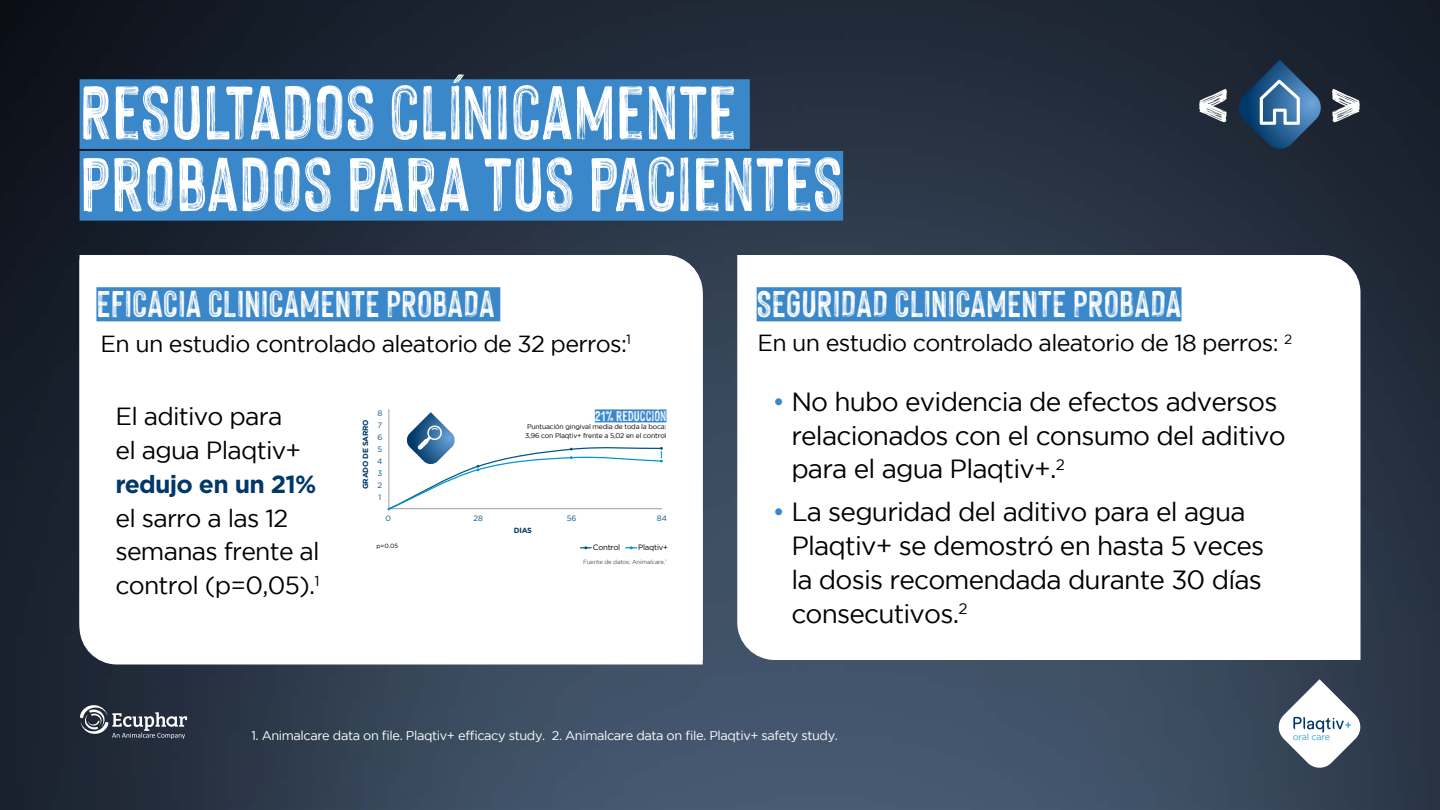
<style>
.page{position:relative;width:1440px;height:810px;background:#fff}
.page>*{position:absolute;margin:0;border:0;box-sizing:border-box;transform-origin:0 0}
.t1{font:102.07px "Hackney Personal Use Only";color:#fff}
.t2{font:83.32px/71.7px "Hackney Personal Use Only";color:#fff}
.t3{font:40.88px "Hackney Personal Use Only";color:#fff}
.t4{font:26.25px/33.8px "Gotham";letter-spacing:-.03em;color:#000}
.t5{font:24.75px/33.8px "Gotham";letter-spacing:-.03em;color:#000}
.t6{font:700 24.75px "Gotham";letter-spacing:-.03em;color:#003869}
.t7{font:23.25px "Gotham";letter-spacing:-.03em;color:#000}
.t8{font:15.52px "Hackney Personal Use Only";color:#fff}
.t9{font:12.75px "Gotham";letter-spacing:-.03em;color:#fff}
.t10{font:9.07px "Gotham";letter-spacing:-.025em;color:#38a4dd}
.t11{font:700 7.8px "Gotham";color:#005682}
.t12{font:7.8px/11.9px "Gotham";color:#005682}
.t13{font:7.8px "Gotham";letter-spacing:-.035em;color:#000}
.t14{font:700 7.5px "Gotham";letter-spacing:-.03em;color:#003869}
.t15{font:6.9px/8.9px "Gotham";letter-spacing:-.03em;color:#000}
.t16{font:6.07px "Gotham";color:#000}
.t17{font:6px "Gotham";letter-spacing:-.03em;color:#54555a}
.s1{color:#3a88ca}
</style>
<div class="page">
<img style="left:0;top:0;width:1440px;height:810px">
<div style="left:80px;top:79px;width:670px;height:70px;background:#3a88ca"></div>
<div style="left:80px;top:151px;width:763px;height:70px;background:#3a88ca"></div>
<svg style="left:80px;top:260px;width:623px;height:404px"></svg>
<svg style="left:737px;top:255px;width:624px;height:405px"></svg>
<div style="left:96px;top:287px;width:404px;height:34px;background:#3a88ca"></div>
<div style="left:757px;top:287px;width:425px;height:34px;background:#3a88ca"></div>
<hr style="left:389px;top:409px;width:1px;height:99px;background:#9d9d9c">
<svg style="left:581px;top:546px;width:10px;height:3px"></svg>
<svg style="left:626px;top:546px;width:11px;height:3px"></svg>
<div style="left:595px;top:409px;width:71px;height:13px;background:#3a88ca"></div>
<svg style="left:1277px;top:679px;width:85px;height:90px"></svg>
<svg style="left:1237px;top:60px;width:85px;height:90px"></svg>
<svg style="left:387px;top:412px;width:276px;height:99px"></svg>
<div style="left:506px;top:524px;width:51px;height:18px;background:#fff"></div>
<div style="left:356px;top:420px;width:17px;height:81px;background:#fff"></div>
<svg style="left:80px;top:704px;width:107px;height:35px"></svg>
<svg style="left:1199px;top:88px;width:28px;height:34px"></svg>
<h2 class="t2" style="left:80px;top:74px;width:765px">RESULTADOS CLÍNICAMENTE<br>PROBADOS PARA TUS PACIENTES</h2>
<h3 class="t3" style="left:96px;top:281px;width:400px">EFICACIA CLINICAMENTE PROBADA</h3>
<h3 class="t3" style="left:757px;top:281px;width:426px">SEGURIDAD CLINICAMENTE PROBADA</h3>
<p class="t7" style="left:101px;top:331px;width:532px">En un estudio controlado aleatorio de 32 perros:<sup>1</sup></p>
<p class="t7" style="left:758px;top:330px;width:536px">En un estudio controlado aleatorio de 18 perros: <sup>2</sup></p>
<p class="t5" style="left:116px;top:399px;width:187px">El aditivo para el agua Plaqtiv+</p>
<p class="t6" style="left:116px;top:470px;width:202px">redujo en un 21%</p>
<p class="t5" style="left:116px;top:501px;width:206px">el sarro a las 12 semanas frente al control (p=0,05).<sup>1</sup></p>
<p class="t14" style="left:361px;top:489px;width:71px;rotate:-90deg">GRADO DE SARRO</p>
<p class="t11" style="left:362px;top:496px;width:76px;rotate:-90deg">CALCULUS SCORE</p>
<p class="t12" style="left:377px;top:408px;width:6px;line-height:11.3px">8<br>7</p>
<p class="t12" style="left:377px;top:431px;width:7px;text-align:justify">6<br>5<br>4<br>3<br>2<br>1</p>
<p class="t12" style="left:386px;top:512px;width:7px">0</p>
<p class="t8" style="left:595px;top:407px;width:73px">21% REDUCCIÓN</p>
<p class="t15" style="left:525px;top:422px;width:143px">Puntuación gingival media de toda la boca:<br>3,96 con Plaqtiv+ frente a 5,02 en el control</p>
<p class="t12" style="left:473px;top:512px;width:11px">28</p>
<p class="t12" style="left:567px;top:512px;width:11px">56</p>
<p class="t12" style="left:657px;top:512px;width:12px">84</p>
<p class="t11" style="left:522px;top:525px;width:24px">DAYS</p>
<p class="t14" style="left:514px;top:526px;width:20px">DIAS</p>
<p class="t16" style="left:377px;top:542px;width:23px">p=0.05</p>
<p class="t13" style="left:593px;top:542px;width:29px">Control</p>
<p class="t13" style="left:638px;top:542px;width:31px">Plaqtiv+</p>
<p class="t17" style="left:583px;top:559px;width:85px">Fuente de datos: Animalcare.<sup>1</sup></p>
<p class="t4" style="left:791px;top:384px;width:496px;text-indent:-19px"><span class="s1">•</span> No hubo evidencia de efectos adversos relacionados con el consumo del aditivo para el agua Plaqtiv+.<sup>2</sup></p>
<p class="t4" style="left:791px;top:495px;width:475px;text-indent:-19px"><span class="s1">•</span> La seguridad del aditivo para el agua<br>Plaqtiv+ se demostró en hasta 5 veces la dosis recomendada durante 30 días consecutivos.<sup>2</sup></p>
<h1 class="t1" style="left:1327px;top:54px;width:37px">&gt;</h1>
<p class="t9" style="left:251px;top:728px;width:588px">1. Animalcare data on file. Plaqtiv+ efficacy study. 2. Animalcare data on file. Plaqtiv+ safety study.</p>
<p class="t10" style="left:1293px;top:732px;width:39px">oral care</p>
</div>
